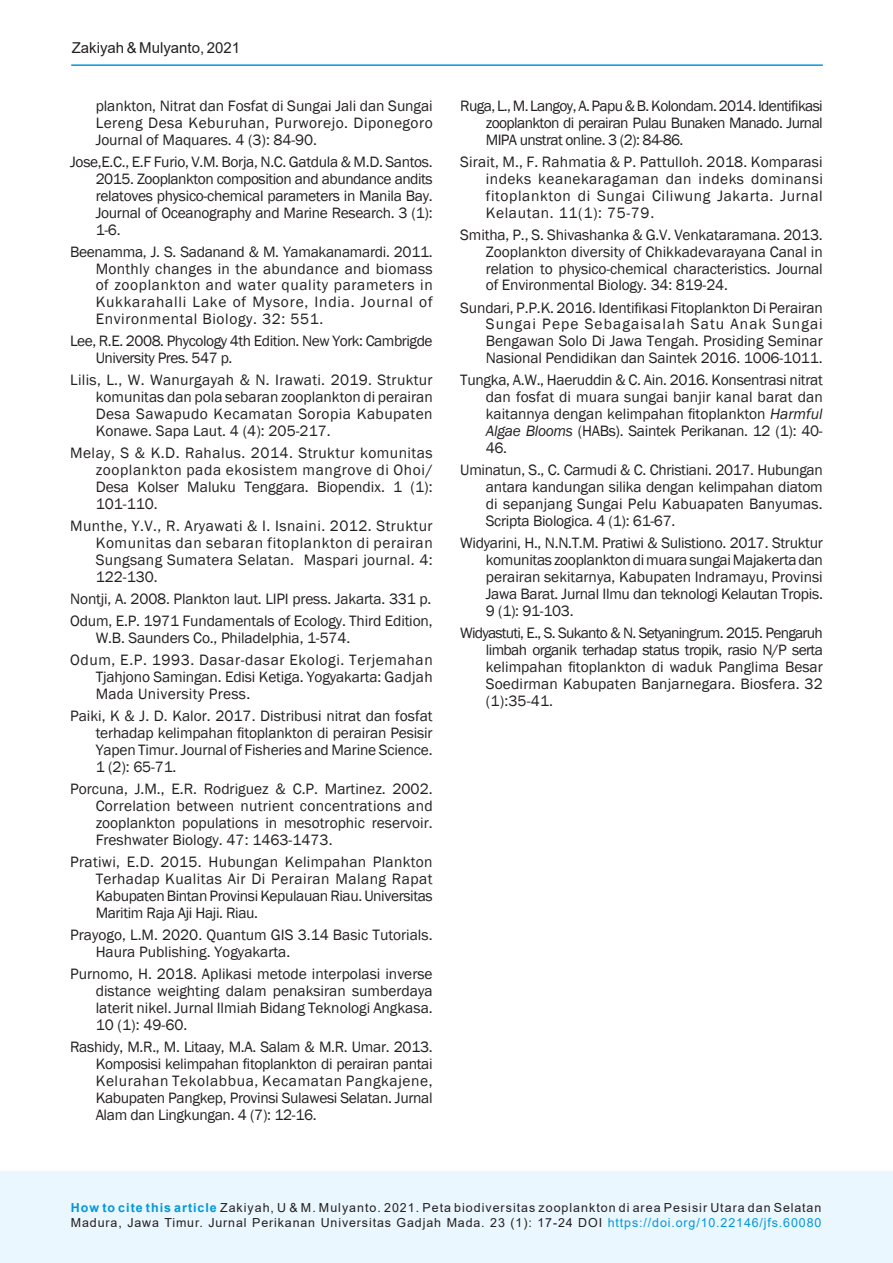
<style>
.page{position:relative;width:893px;height:1263px;background:#fff}
.page>*{position:absolute;margin:0;border:0;box-sizing:border-box;transform-origin:0 0}
.t1{font:15.45px/17px "Franklin Gothic";letter-spacing:-.01em;color:#231f20;text-align:justify}
.t2{font:15.45px/22px "Franklin Gothic";letter-spacing:.04em;color:#231f20}
.t3{font:15.45px/17px "Franklin Gothic";letter-spacing:-.03em;color:#231f20}
.t4{font:15px "Arial";color:#231f20}
.t5{font:12.45px/15px "Arial";letter-spacing:.07em;color:#231f20}
.s1{font-style:italic}
.s2{font-weight:700;color:#0097db}
.s3{color:#0097db}
</style>
<div class="page">
<hr style="left:71px;top:64px;width:752px;height:2px;background:#0097db">
<div style="left:0;top:1171px;width:893px;height:92px;background:#ebf7fe"></div>
<p class="t4" style="left:72px;top:38px;width:170px">Zakiyah &amp; Mulyanto, 2021</p>
<p class="t1" style="left:96px;top:97px;width:339px">plankton, Nitrat dan Fosfat di Sungai Jali dan Sungai Lereng Desa Keburuhan, Purworejo. Diponegoro Journal of Maquares. 4 (3): 84-90.</p>
<p class="t1" style="left:96px;top:153px;width:338px;text-indent:-26px">Jose,E.C., E.F Furio, V.M. Borja, N.C. Gatdula &amp; M.D. Santos.<br>2015. Zooplankton composition and abundance andits relatoves physico-chemical parameters in Manila Bay.<br>Journal of Oceanography and Marine Research. 3 (1):<br>1-6.</p>
<p class="t1" style="left:96px;top:243px;width:339px;text-indent:-26px">Beenamma, J. S. Sadanand &amp; M. Yamakanamardi. 2011.<br>Monthly changes in the abundance and biomass of zooplankton and water quality parameters in Kukkarahalli Lake of Mysore, India. Journal of Environmental Biology. 32: 551.</p>
<p class="t3" style="left:96px;top:333px;width:338px;text-indent:-26px">Lee, R.E. 2008. Phycology 4th Edition. New York: Cambrigde<br>University Pres. 547 p.</p>
<p class="t1" style="left:96px;top:372px;width:339px;text-indent:-26px">Lilis, L., W. Wanurgayah &amp; N. Irawati. 2019. Struktur komunitas dan pola sebaran zooplankton di perairan Desa Sawapudo Kecamatan Soropia Kabupaten Konawe. Sapa Laut. 4 (4): 205-217.</p>
<p class="t1" style="left:96px;top:445px;width:339px;text-indent:-26px">Melay, S &amp; K.D. Rahalus. 2014. Struktur komunitas zooplankton pada ekosistem mangrove di Ohoi/ Desa Kolser Maluku Tenggara. Biopendix. 1 (1):<br>101-110.</p>
<p class="t1" style="left:96px;top:518px;width:339px;text-indent:-26px">Munthe, Y.V., R. Aryawati &amp; I. Isnaini. 2012. Struktur Komunitas dan sebaran fitoplankton di perairan Sungsang Sumatera Selatan. Maspari journal. 4:<br>122-130.</p>
<p class="t1" style="left:70px;top:588px;width:364px;line-height:22px">Nontji, A. 2008. Plankton laut. LIPI press. Jakarta. 331 p.<br>Odum, E.P. 1971 Fundamentals of Ecology. Third Edition,</p>
<p class="t2" style="left:70px;top:627px;width:364px;text-indent:26px">W.B. Saunders Co., Philadelphia, 1-574.<br>Odum, E.P. 1993. Dasar-dasar Ekologi. Terjemahan</p>
<p class="t1" style="left:96px;top:669px;width:338px">Tjahjono Samingan. Edisi Ketiga. Yogyakarta: Gadjah<br>Mada University Press.</p>
<p class="t1" style="left:96px;top:708px;width:338px;text-indent:-26px">Paiki, K &amp; J. D. Kalor. 2017. Distribusi nitrat dan fosfat terhadap kelimpahan fitoplankton di perairan Pesisir Yapen Timur. Journal of Fisheries and Marine Science.<br>1 (2): 65-71.</p>
<p class="t1" style="left:96px;top:781px;width:339px;text-indent:-26px">Porcuna, J.M., E.R. Rodriguez &amp; C.P. Martinez. 2002.<br>Correlation between nutrient concentrations and zooplankton populations in mesotrophic reservoir.<br>Freshwater Biology. 47: 1463-1473.</p>
<p class="t1" style="left:96px;top:854px;width:338px;text-indent:-26px">Pratiwi, E.D. 2015. Hubungan Kelimpahan Plankton Terhadap Kualitas Air Di Perairan Malang Rapat Kabupaten Bintan Provinsi Kepulauan Riau. Universitas Maritim Raja Aji Haji. Riau.</p>
<p class="t1" style="left:96px;top:927px;width:338px;text-indent:-26px">Prayogo, L.M. 2020. Quantum GIS 3.14 Basic Tutorials.<br>Haura Publishing. Yogyakarta.</p>
<p class="t1" style="left:96px;top:966px;width:339px;text-indent:-26px">Purnomo, H. 2018. Aplikasi metode interpolasi inverse distance weighting dalam penaksiran sumberdaya laterit nikel. Jurnal Ilmiah Bidang Teknologi Angkasa.<br>10 (1): 49-60.</p>
<p class="t1" style="left:96px;top:1038px;width:339px;text-indent:-26px">Rashidy, M.R., M. Litaay, M.A. Salam &amp; M.R. Umar. 2013.<br>Komposisi kelimpahan fitoplankton di perairan pantai Kelurahan Tekolabbua, Kecamatan Pangkajene, Kabupaten Pangkep, Provinsi Sulawesi Selatan. Jurnal Alam dan Lingkungan. 4 (7): 12-16.</p>
<p class="t1" style="left:486px;top:97px;width:338px;text-indent:-26px">Ruga, L., M. Langoy, A. Papu &amp; B. Kolondam. 2014. Identifikasi zooplankton di perairan Pulau Bunaken Manado. Jurnal MIPA unstrat online. 3 (2): 84-86.</p>
<p class="t1" style="left:486px;top:153px;width:339px;text-indent:-26px">Sirait, M., F. Rahmatia &amp; P. Pattulloh. 2018. Komparasi indeks keanekaragaman dan indeks dominansi fitoplankton di Sungai Ciliwung Jakarta. Jurnal Kelautan. 11(1): 75-79.</p>
<p class="t1" style="left:486px;top:226px;width:339px;text-indent:-26px">Smitha, P., S. Shivashanka &amp; G.V. Venkataramana. 2013.<br>Zooplankton diversity of Chikkadevarayana Canal in relation to physico-chemical characteristics. Journal of Environmental Biology. 34: 819-24.</p>
<p class="t1" style="left:486px;top:299px;width:338px;text-indent:-26px">Sundari, P.P.K. 2016. Identifikasi Fitoplankton Di Perairan Sungai Pepe Sebagaisalah Satu Anak Sungai Bengawan Solo Di Jawa Tengah. Prosiding Seminar Nasional Pendidikan dan Saintek 2016. 1006-1011.</p>
<p class="t1" style="left:486px;top:372px;width:339px;text-indent:-26px">Tungka, A.W., Haeruddin &amp; C. Ain. 2016. Konsentrasi nitrat dan fosfat di muara sungai banjir kanal barat dan kaitannya dengan kelimpahan fitoplankton <span class="s1">Harmful Algae Blooms</span> (HABs). Saintek Perikanan. 12 (1): 40- 46.</p>
<p class="t1" style="left:486px;top:462px;width:338px;text-indent:-26px">Uminatun, S., C. Carmudi &amp; C. Christiani. 2017. Hubungan antara kandungan silika dengan kelimpahan diatom di sepanjang Sungai Pelu Kabuapaten Banyumas.<br>Scripta Biologica. 4 (1): 61-67.</p>
<p class="t1" style="left:486px;top:535px;width:339px;text-indent:-26px">Widyarini, H., N.N.T.M. Pratiwi &amp; Sulistiono. 2017. Struktur komunitas zooplankton di muara sungai Majakerta dan perairan sekitarnya, Kabupaten Indramayu, Provinsi Jawa Barat. Jurnal Ilmu dan teknologi Kelautan Tropis.<br>9 (1): 91-103.</p>
<p class="t1" style="left:486px;top:625px;width:339px;text-indent:-26px">Widyastuti, E., S. Sukanto &amp; N. Setyaningrum. 2015. Pengaruh limbah organik terhadap status tropik, rasio N/P serta kelimpahan fitoplankton di waduk Panglima Besar Soedirman Kabupaten Banjarnegara. Biosfera. 32 (1):35-41.</p>
<p class="t5" style="left:71px;top:1200px;width:752px"><span class="s2">How to cite this article</span> Zakiyah, U &amp; M. Mulyanto. 2021. Peta biodiversitas zooplankton di area Pesisir Utara dan Selatan<br>Madura, Jawa Timur. Jurnal Perikanan Universitas Gadjah Mada. 23 (1): 17-24 DOI <span class="s3">https://doi.org/10.22146/jfs.60080</span></p>
</div>
